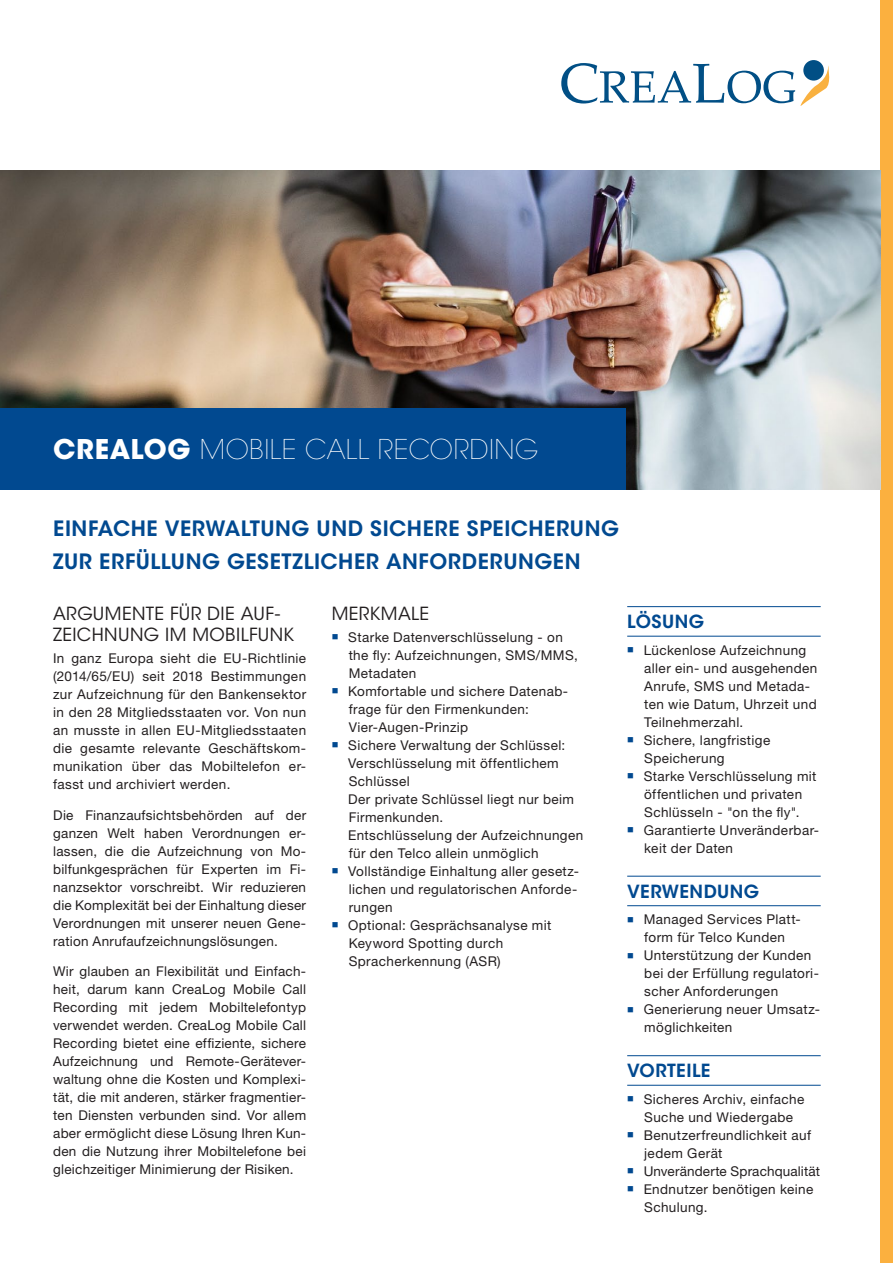
<style>
.page{position:relative;width:893px;height:1263px;background:#fff}
.page>*{position:absolute;margin:0;border:0;box-sizing:border-box;transform-origin:0 0}
.t1{font:200 27.15px "ITC Avant Garde Std";letter-spacing:.02em;color:#fff}
.t2{font:600 21px/33px "ITC Avant Garde Std";letter-spacing:.025em;color:#014990}
.t3{font:18px/21px "ITC Avant Garde Std";letter-spacing:.025em;color:#231f20}
.t4{font:600 18px "ITC Avant Garde Std";letter-spacing:.03em;color:#014990}
.t5{font:13.5px/18px "Helvetica Neue LT Std";letter-spacing:.03em;color:#231f20}
.t6{font:13.5px "Helvetica Neue LT Std";letter-spacing:.01em;color:#231f20}
.s1{font-weight:700;font-size:27px}
.s2{color:#014990}
</style>
<div class="page">
<svg style="left:803px;top:60px;width:21px;height:21px"></svg>
<svg style="left:561px;top:63px;width:268px;height:43px"></svg>
<div style="left:880px;top:0;width:13px;height:1263px;background:#fbb03f"></div>
<img style="left:0;top:170px;width:880px;height:319px">
<div style="left:0;top:408px;width:626px;height:81px;background:#014990"></div>
<hr style="left:627px;top:606px;width:194px;height:1px;background:#014990">
<hr style="left:627px;top:636px;width:194px;height:1px;background:#014990">
<hr style="left:627px;top:876px;width:194px;height:1px;background:#014990">
<hr style="left:627px;top:905px;width:194px;height:1px;background:#014990">
<hr style="left:627px;top:1055px;width:194px;height:1px;background:#014990">
<hr style="left:627px;top:1085px;width:194px;height:1px;background:#014990">
<h1 class="t1" style="left:53px;top:433px;width:487px"><span class="s1">CREALOG</span> MOBILE CALL RECORDING</h1>
<h2 class="t2" style="left:53px;top:512px;width:567px">EINFACHE VERWALTUNG UND SICHERE SPEICHERUNG<br>ZUR ERFÜLLUNG GESETZLICHER ANFORDERUNGEN</h2>
<h3 class="t3" style="left:53px;top:603px;width:243px">ARGUMENTE FÜR DIE AUF-<br>ZEICHNUNG IM MOBILFUNK</h3>
<p class="t5" style="left:53px;top:649px;width:255px;text-align:justify">In ganz Europa sieht die EU-Richtlinie (2014/65/EU) seit 2018 Bestimmungen zur Aufzeichnung für den Bankensektor in den 28 Mitgliedsstaaten vor. Von nun an musste in allen EU-Mitgliedsstaaten die gesamte relevante Geschäftskom&shy;munikation über das Mobiltelefon er&shy;fasst und archiviert werden.</p>
<p class="t5" style="left:53px;top:806px;width:255px;text-align:justify">Die Finanzaufsichtsbehörden auf der ganzen Welt haben Verordnungen er&shy;lassen, die die Aufzeichnung von Mo&shy;bilfunkgesprächen für Experten im Fi&shy;nanzsektor vorschreibt. Wir reduzieren die Komplexität bei der Einhaltung dieser Verordnungen mit unserer neuen Gene&shy;ration Anrufaufzeichnungslösungen.</p>
<p class="t5" style="left:53px;top:962px;width:255px;text-align:justify">Wir glauben an Flexibilität und Einfach&shy;heit, darum kann CreaLog Mobile Call Recording mit jedem Mobiltelefontyp verwendet werden. CreaLog Mobile Call Recording bietet eine effiziente, sichere Aufzeichnung und Remote-Gerätever&shy;waltung ohne die Kosten und Komplexi&shy;tät, die mit anderen, stärker fragmentier&shy;ten Diensten verbunden sind. Vor allem aber ermöglicht diese Lösung Ihren Kun&shy;den die Nutzung ihrer Mobiltelefone bei gleichzeitiger Minimierung der Risiken.</p>
<h3 class="t3" style="left:332px;top:603px;width:99px">MERKMALE</h3>
<p class="t5" style="left:349px;top:628px;width:231px;text-indent:-17px"><span class="s2">■</span> Starke Datenverschlüsselung - on the fly: Aufzeichnungen, SMS/MMS,<br>Metadaten</p>
<p class="t5" style="left:349px;top:682px;width:221px;text-indent:-17px"><span class="s2">■</span> Komfortable und sichere Datenab&shy;frage für den Firmenkunden:<br>Vier-Augen-Prinzip</p>
<p class="t5" style="left:348px;top:736px;width:237px;text-indent:-16px"><span class="s2">■</span> Sichere Verwaltung der Schlüssel:<br>Verschlüsselung mit öffentlichem<br>Schlüssel<br>Der private Schlüssel liegt nur beim<br>Firmenkunden.<br>Entschlüsselung der Aufzeichnungen für den Telco allein unmöglich</p>
<p class="t5" style="left:349px;top:862px;width:232px;text-indent:-17px"><span class="s2">■</span> Vollständige Einhaltung aller gesetz&shy;lichen und regulatorischen Anforde&shy;rungen</p>
<p class="t5" style="left:349px;top:916px;width:204px;text-indent:-17px"><span class="s2">■</span> Optional: Gesprächsanalyse mit<br>Keyword Spotting durch<br>Spracherkennung (ASR)</p>
<h3 class="t4" style="left:627px;top:610px;width:78px">LÖSUNG</h3>
<p class="t5" style="left:644px;top:641px;width:175px;text-indent:-17px"><span class="s2">■</span> Lückenlose Aufzeichnung aller ein- und ausgehenden<br>Anrufe, SMS und Metada&shy;ten wie Datum, Uhrzeit und<br>Teilnehmerzahl.</p>
<p class="t5" style="left:644px;top:731px;width:128px;text-indent:-17px"><span class="s2">■</span> Sichere, langfristige<br>Speicherung</p>
<p class="t5" style="left:627px;top:767px;width:191px;text-align:center"><span class="s2">■</span> Starke Verschlüsselung mit öffentlichen und privaten<br>Schlüsseln - "on the fly".</p>
<p class="t5" style="left:644px;top:821px;width:176px;text-indent:-17px"><span class="s2">■</span> Garantierte Unveränderbar&shy;keit der Daten</p>
<h3 class="t4" style="left:627px;top:880px;width:77px">VERWENDUNG</h3>
<p class="t5" style="left:627px;top:910px;width:175px;text-align:center"><span class="s2">■</span> Managed Services Platt&shy;form für Telco Kunden</p>
<p class="t5" style="left:644px;top:946px;width:176px;text-indent:-17px"><span class="s2">■</span> Unterstützung der Kunden bei der Erfüllung regulatori&shy;scher Anforderungen</p>
<p class="t5" style="left:644px;top:1000px;width:177px;text-indent:-17px"><span class="s2">■</span> Generierung neuer Umsatz&shy;möglichkeiten</p>
<h3 class="t4" style="left:627px;top:1059px;width:26px">VORT</h3>
<h3 class="t4" style="left:676px;top:1059px;width:36px">EILE</h3>
<p class="t5" style="left:627px;top:1090px;width:179px;text-align:center"><span class="s2">■</span> Sicheres Archiv, einfache<br>Suche und Wiedergabe</p>
<p class="t5" style="left:644px;top:1126px;width:168px;text-indent:-17px"><span class="s2">■</span> Benutzerfreundlichkeit auf jedem Gerät</p>
<p class="t6" style="left:627px;top:1163px;width:194px"><span class="s2">■</span> Unveränderte Sprachqualität</p>
<p class="t5" style="left:644px;top:1180px;width:171px;text-indent:-17px"><span class="s2">■</span> Endnutzer benötigen keine<br>Schulung.</p>
</div>
